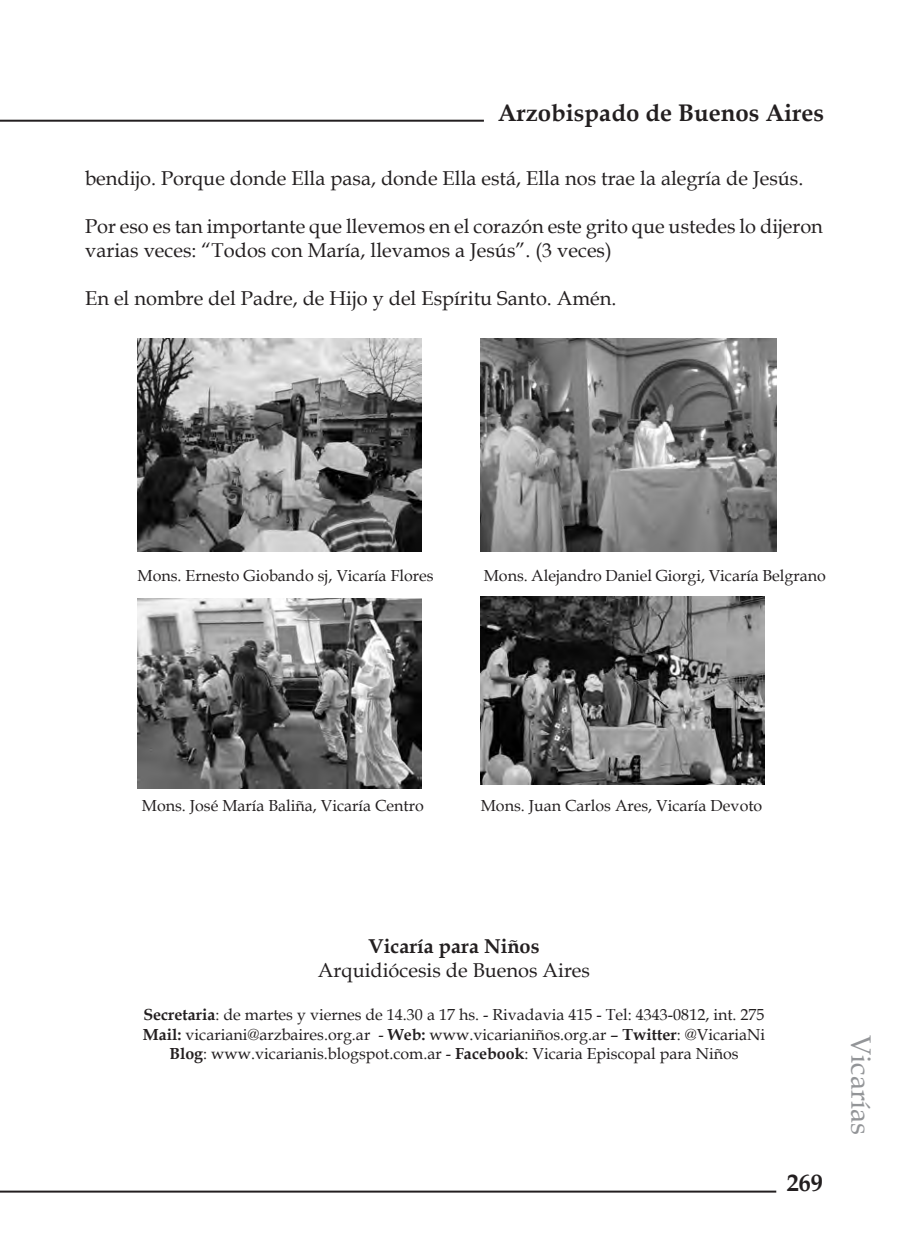
<style>
.page{position:relative;width:908px;height:1248px;background:#fff}
.page>*{position:absolute;margin:0;border:0;box-sizing:border-box;transform-origin:0 0}
.t1{font:28px "Book Antiqua";color:#939598}
.t2{font:700 24px "Book Antiqua";color:#231f20}
.Sin_espaciado{font:20px/24px "Book Antiqua";color:#231f20}
.Título{font:700 20px "Book Antiqua";color:#231f20}
.Sin_espaciado-2{font:16px "Book Antiqua";color:#231f20}
.Texto_Boletin{font:16px "Book Antiqua";color:#231f20}
.s1{font-weight:700}
</style>
<div class="page">
<hr style="left:0;top:120px;width:483px;height:2px;background:#231f20">
<hr style="left:0;top:1190px;width:776px;height:2px;background:#231f20">
<img style="left:137px;top:598px;width:284px;height:190px">
<img style="left:480px;top:596px;width:284px;height:188px">
<img style="left:480px;top:339px;width:295px;height:212px">
<img style="left:137px;top:339px;width:284px;height:212px">
<p class="t2" style="left:497px;top:96px;width:327px">Arzobispado de Buenos Aires</p>
<p class="Sin_espaciado" style="left:85px;top:165px;width:719px">bendijo. Porque donde Ella pasa, donde Ella está, Ella nos trae la alegría de Jesús.</p>
<p class="Sin_espaciado" style="left:85px;top:213px;width:739px">Por eso es tan importante que llevemos en el corazón este grito que ustedes lo dijeron varias veces: “Todos con María, llevamos a Jesús”. (3 veces)</p>
<p class="Sin_espaciado" style="left:85px;top:285px;width:532px">En el nombre del Padre, de Hijo y del Espíritu Santo. Amén.</p>
<p class="Texto_Boletin" style="left:137px;top:564px;width:297px">Mons. Ernesto Giobando sj, Vicaría Flores</p>
<p class="Texto_Boletin" style="left:483px;top:564px;width:343px">Mons. Alejandro Daniel Giorgi, Vicaría Belgrano</p>
<p class="Texto_Boletin" style="left:142px;top:794px;width:283px">Mons. José María Baliña, Vicaría Centro</p>
<p class="Texto_Boletin" style="left:480px;top:794px;width:283px">Mons. Juan Carlos Ares, Vicaría Devoto</p>
<p class="Título" style="left:368px;top:932px;width:173px">Vicaría para Niños</p>
<p class="Sin_espaciado" style="left:318px;top:957px;width:273px">Arquidiócesis de Buenos Aires</p>
<p class="Sin_espaciado-2" style="left:143px;top:1003px;width:622px"><span class="s1">Secretaria</span>: de martes y viernes de 14.30 a 17 hs. - Rivadavia 415 - Tel: 4343-0812, int. 275</p>
<p class="Sin_espaciado-2" style="left:143px;top:1022px;width:623px"><span class="s1">Mail:</span> vicariani@arzbaires.org.ar - <span class="s1">Web:</span> www.vicarianiños.org.ar – <span class="s1">Twitter</span>: @VicariaNi</p>
<p class="Sin_espaciado-2" style="left:169px;top:1042px;width:570px"><span class="s1">Blog</span>: www.vicarianis.blogspot.com.ar - <span class="s1">Facebook</span>: Vicaria Episcopal para Niños</p>
<p class="t2" style="left:786px;top:1166px;width:37px">269</p>
<h1 class="t1" style="left:879px;top:1034px;width:101px;rotate:90deg">Vicarías</h1>
</div>
